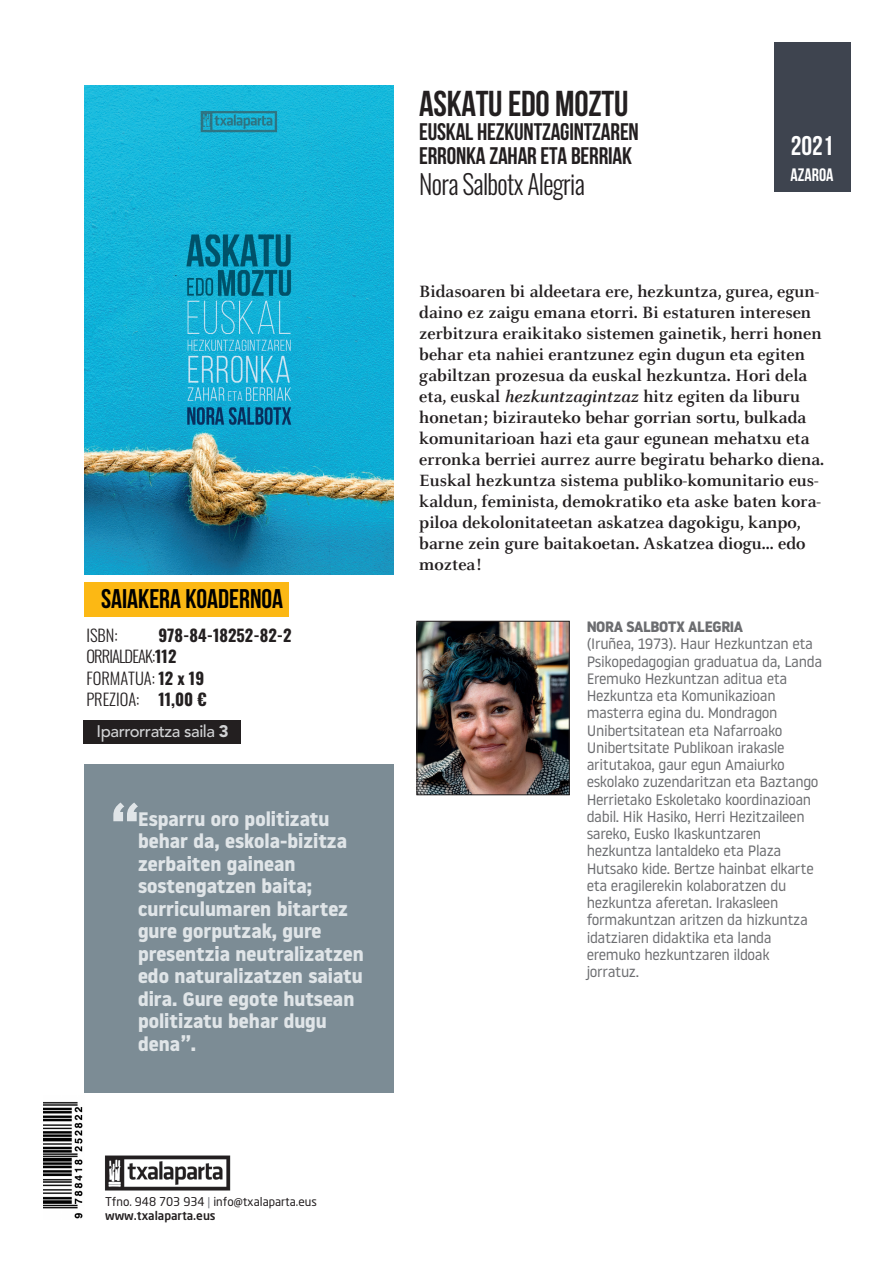
<style>
.page{position:relative;width:893px;height:1263px;background:#fff}
.page>*{position:absolute;margin:0;border:0;box-sizing:border-box;transform-origin:0 0}
.t1{font:700 54px "Noway";color:#e0e5e8}
.t2{font:36px "Bebas Neue";letter-spacing:-.01em;color:#231f20}
.t3{font:300 27px "Oswald";letter-spacing:-.025em;color:#231f20;scale:.95 1}
.t4{font:700 27px "Bebas Neue";color:#000}
.t5{font:700 27px "Bebas Neue";color:#fff}
.t6{font:24px/24px "Bebas Neue";letter-spacing:-.01em;color:#231f20}
.t7{font:700 19.5px/22.5px "Noway";color:#e0e5e8}
.t8{font:700 18px/21px "Celeste";color:#231f20}
.t9{font:700 18px "Bebas Neue";color:#fff}
.t10{font:500 16.65px "Avenir";letter-spacing:-.03em;color:#d1d2d4}
.t11{font:700 16.5px/21.3px "Oswald";color:#231f20}
.t12{font:300 16.5px "Oswald";color:#231f20}
.t13{font:15px/17.2px "Noway";letter-spacing:-.025em;color:#6c6d70}
.t14{font:700 15px "Noway";letter-spacing:-.025em;color:#6c6d70}
.t15{font:12px/13.5px "Neo Sans Pro";color:#231f20}
.s1{font-weight:300}
.s2{font-weight:900}
.s3{font-style:italic}
.s4{color:#80838a}
.s5{font-weight:500}
</style>
<div class="page">
<img style="left:85px;top:85px;width:308px;height:489px">
<div style="left:85px;top:764px;width:309px;height:329px;background:#7c8c95"></div>
<div style="left:774px;top:43px;width:76px;height:149px;background:#3e444f"></div>
<img style="left:418px;top:623px;width:150px;height:170px">
<div style="left:416px;top:621px;width:154px;height:174px;border:1px solid #231f20"></div>
<img style="left:43px;top:1101px;width:40px;height:118px">
<div style="left:85px;top:583px;width:204px;height:34px;background:#fcb814"></div>
<img style="left:105px;top:1155px;width:126px;height:36px">
<div style="left:84px;top:721px;width:157px;height:23px;background:#231f20"></div>
<h3 class="t4" style="left:101px;top:583px;width:184px">SAIAKERA KOADERNOA</h3>
<p class="t11" style="left:86px;top:626px;width:207px;text-indent:72px">978-84-18252-82-2<br><span class="s1">ORRIALDEAK:</span>112<br><span class="s1">FORMATUA:</span> 12 x 19<br><span class="s1">PREZIOA:</span> 11,00 €</p>
<p class="t12" style="left:86px;top:627px;width:33px">ISBN:</p>
<p class="t10" style="left:97px;top:724px;width:134px">Iparrorratza saila <span class="s2">3</span></p>
<h1 class="t1" style="left:110px;top:806px;width:33px">“</h1>
<p class="t7" style="left:138px;top:809px;width:227px">Esparru oro politizatu behar da, eskola-bizitza zerbaiten gainean sostengatzen baita; curriculumaren bitartez gure gorputzak, gure presentzia neutralizatzen edo naturalizatzen saiatu dira. Gure egote hutsean politizatu behar dugu dena”.</p>
<h2 class="t2" style="left:419px;top:82px;width:211px">ASKATU EDO MOZTU</h2>
<h3 class="t6" style="left:419px;top:119px;width:221px">EUSKAL HEZKUNTZAGINTZAREN<br>ERRONKA ZAHAR ETA BERRIAK</h3>
<h3 class="t3" style="left:419px;top:170px;width:176px">Nora Salbotx Alegria</h3>
<h3 class="t5" style="left:791px;top:130px;width:44px">2021</h3>
<p class="t9" style="left:790px;top:164px;width:45px">AZAROA</p>
<p class="t8" style="left:419px;top:283px;width:406px">Bidasoaren bi aldeetara ere, hezkuntza, gurea, egun&shy;daino ez zaigu emana etorri. Bi estaturen interesen zerbitzura eraikitako sistemen gainetik, herri honen behar eta nahiei erantzunez egin dugun eta egiten gabiltzan prozesua da euskal hezkuntza. Hori dela eta, euskal <span class="s3">hezkuntzagintzaz</span> hitz egiten da liburu honetan; bizirauteko behar gorrian sortu, bulkada komunitarioan hazi eta gaur egunean mehatxu eta erronka berriei aurrez aurre begiratu beharko diena.<br>Euskal hezkuntza sistema publiko-komunitario eus&shy;kaldun, feminista, demokratiko eta aske baten kora&shy;piloa dekolonitateetan askatzea dagokigu, kanpo, barne zein gure baitakoetan. Askatzea diogu... edo moztea!</p>
<p class="t14" style="left:587px;top:621px;width:158px">NORA SALBOTX ALEGRIA</p>
<p class="t13" style="left:587px;top:637px;width:237px">(Iruñea, 1973). Haur Hezkuntzan eta<br>Psikopedagogian graduatua da, Landa<br>Eremuko Hezkuntzan aditua eta<br>Hezkuntza eta Komunikazioan masterra egina du. Mondragon<br>Unibertsitatean eta Nafarroako<br>Unibertsitate Publikoan irakasle aritutakoa, gaur egun Amaiurko eskolako zuzendaritzan eta Baztango<br>Herrietako Eskoletako koordinazioan dabil. Hik Hasiko, Herri Hezitzaileen sareko, Eusko Ikaskuntzaren hezkuntza lantaldeko eta Plaza<br>Hutsako kide. Bertze hainbat elkarte eta eragilerekin kolaboratzen du hezkuntza aferetan. Irakasleen formakuntzan aritzen da hizkuntza idatziaren didaktika eta landa eremuko hezkuntzaren ildoak jorratuz.</p>
<p class="t15" style="left:105px;top:1195px;width:213px">Tfno. 948 703 934 <span class="s4">|</span> info@txalaparta.eus <span class="s5">www.txalaparta.eus</span></p>
</div>
